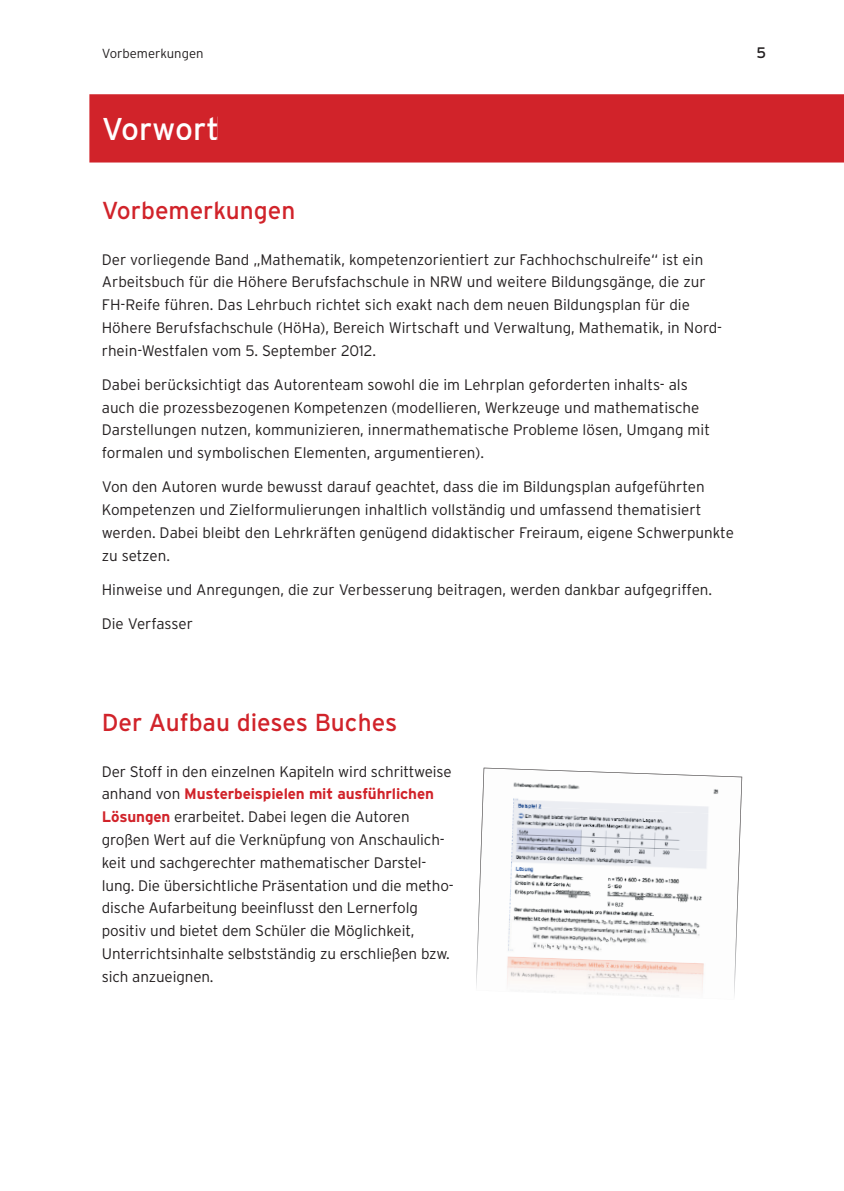
<style>
.page{position:relative;width:844px;height:1191px;background:#fff}
.page>*{position:absolute;margin:0;border:0;box-sizing:border-box;transform-origin:0 0}
.t1{font:31.5px "Interstate";color:#fff}
.t2{font:24.5px "Interstate";color:#d1232a}
.t3{font:300 15.22px/22.8px "Interstate";color:#231f20}
.t4{font:15.22px "Interstate";color:#231f20}
.t5{font:300 13.12px "Interstate";color:#231f20}
.s1{font-weight:700;color:#d1232a}
</style>
<div class="page">
<div style="left:89px;top:94px;width:754px;height:68px;background:#d1232a"></div>
<div style="left:103px;top:117px;width:114px;height:23px;background:#d1232a"></div>
<img style="left:477px;top:767px;width:265px;height:212px">
<img style="left:482px;top:768px;width:259px;height:46px">
<img style="left:480px;top:843px;width:259px;height:46px">
<img style="left:478px;top:880px;width:259px;height:47px">
<img style="left:476px;top:955px;width:259px;height:41px">
<p class="t5" style="left:102px;top:46px;width:103px">Vorbemerkungen</p>
<p class="t4" style="left:756px;top:44px;width:11px">5</p>
<h1 class="t1" style="left:102px;top:111px;width:119px">Vorwort</h1>
<h2 class="t2" style="left:102px;top:197px;width:195px">Vorbemerkungen</h2>
<p class="t3" style="left:102px;top:248px;width:621px">Der vorliegende Band „Mathematik, kompetenzorientiert zur Fachhochschulreife“ ist ein Arbeitsbuch für die Höhere Berufsfachschule in NRW und weitere Bildungsgänge, die zur FH-Reife führen. Das Lehrbuch richtet sich exakt nach dem neuen Bildungsplan für die Höhere Berufsfachschule (HöHa), Bereich Wirtschaft und Verwaltung, Mathematik, in Nord&shy;rhein-Westfalen vom 5. September 2012.</p>
<p class="t3" style="left:102px;top:373px;width:609px">Dabei berücksichtigt das Autorenteam sowohl die im Lehrplan geforderten inhalts- als auch die prozessbezogenen Kompetenzen (modellieren, Werkzeuge und mathematische Dar stellungen nutzen, kommunizieren, innermathematische Probleme lösen, Umgang mit formalen und symbolischen Elementen, argumentieren).</p>
<p class="t3" style="left:102px;top:475px;width:633px">Von den Autoren wurde bewusst darauf geachtet, dass die im Bildungsplan aufgeführten Kompetenzen und Zielformulierungen inhaltlich vollständig und umfassend thematisiert werden. Dabei bleibt den Lehrkräften genügend didaktischer Freiraum, eigene Schwerpunkte zu setzen.</p>
<p class="t3" style="left:102px;top:578px;width:612px">Hinweise und Anregungen, die zur Verbesserung beitragen, werden dankbar aufgegriffen.</p>
<p class="t3" style="left:102px;top:612px;width:93px">Die Verfasser</p>
<h2 class="t2" style="left:102px;top:709px;width:297px">Der Aufbau dieses Buches</h2>
<p class="t3" style="left:102px;top:760px;width:353px">Der Stoff in den einzelnen Kapiteln wird schrittweise anhand von <span class="s1">Musterbeispielen mit aus führlichen Lösungen</span> erarbeitet. Dabei legen die Autoren großen Wert auf die Verknüpfung von Anschaulich&shy;keit und sachgerechter mathematischer Darstel&shy;lung. Die übersichtliche Präsentation und die metho&shy;dische Aufarbeitung beeinflusst den Lernerfolg positiv und bietet dem Schüler die Möglichkeit, Unterrichtsinhalte selbstständig zu erschließen bzw. sich anzueignen.</p>
</div>
